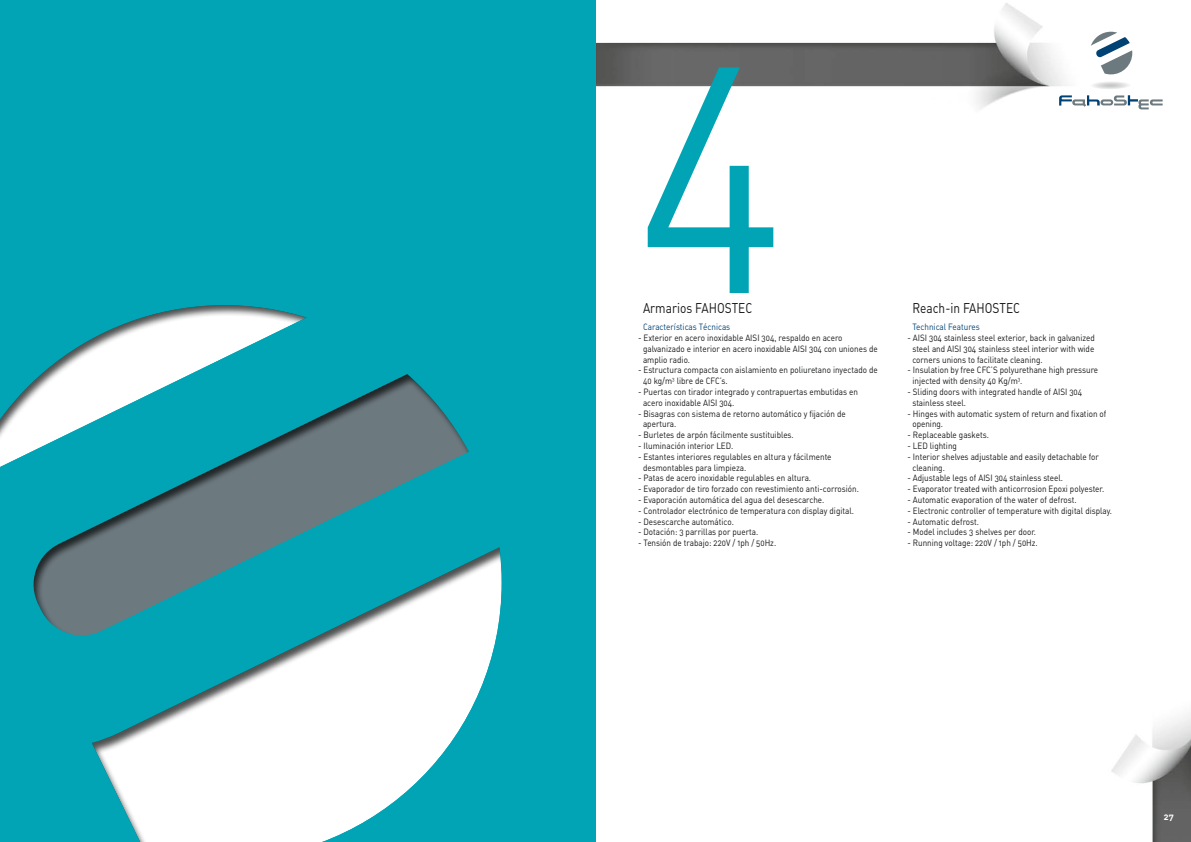
<style>
.page{position:relative;width:1191px;height:842px;background:#fff}
.page>*{position:absolute;margin:0;border:0;box-sizing:border-box;transform-origin:0 0}
.t1{font:300px "DIN Regular Alternate";color:#00a4b4;scale:.9 1}
.t2{font:14px "DIN Regular Alternate";color:#151616;scale:.85 1}
.t3{font:9px/10.8px "DIN Regular Alternate";color:#151616;scale:.9 1}
.t4{font:9px "DIN Regular Alternate";color:#004274;scale:.9 1}
.t5{font:9px "DIN Bold Alternate";color:#fff}
</style>
<div class="page">
<img style="left:596px;top:3px;width:595px;height:839px">
<svg style="left:1090px;top:32px;width:42px;height:42px"></svg>
<svg style="left:1059px;top:81px;width:103px;height:28px"></svg>
<div style="left:0;top:0;width:596px;height:842px;background:#00a4b4"></div>
<div style="left:0;top:305px;width:502px;height:537px;background:#151616;opacity:.75"></div>
<h1 class="t1" style="left:638px;top:-39px;width:164px">4</h1>
<h2 class="t2" style="left:643px;top:299px;width:130px">Armarios FAHOSTEC</h2>
<p class="t4" style="left:643px;top:321px;width:98px">Características Técnicas</p>
<p class="t3" style="left:643px;top:332px;width:262px;text-indent:-5px">- Exterior en acero inoxidable AISI 304, respaldo en acero galvanizado e interior en acero inoxidable AISI 304 con uniones de amplio radio.</p>
<p class="t3" style="left:643px;top:364px;width:262px;text-indent:-5px">- Estructura compacta con aislamiento en poliuretano inyectado de<br>40 kg/m<sup>3</sup> libre de CFC’s.</p>
<p class="t3" style="left:643px;top:386px;width:240px;text-indent:-5px">- Puertas con tirador integrado y contrapuertas embutidas en acero inoxidable AISI 304.</p>
<p class="t3" style="left:643px;top:408px;width:227px;text-indent:-5px">- Bisagras con sistema de retorno automático y fijación de apertura.</p>
<p class="t3" style="left:638px;top:429px;width:175px">- Burletes de arpón fácilmente sustituibles.</p>
<p class="t3" style="left:638px;top:440px;width:108px">- Iluminación interior LED.</p>
<p class="t3" style="left:643px;top:451px;width:211px;text-indent:-5px">- Estantes interiores regulables en altura y fácilmente desmontables para limpieza.</p>
<p class="t3" style="left:638px;top:472px;width:194px">- Patas de acero inoxidable regulables en altura.</p>
<p class="t3" style="left:638px;top:483px;width:247px">- Evaporador de tiro forzado con revestimiento anti-corrosión.</p>
<p class="t3" style="left:638px;top:494px;width:209px">- Evaporación automática del agua del desescarche.</p>
<p class="t3" style="left:638px;top:505px;width:241px">- Controlador electrónico de temperatura con display digital.</p>
<p class="t3" style="left:638px;top:516px;width:108px">- Desescarche automático.</p>
<p class="t3" style="left:638px;top:526px;width:135px">- Dotación: 3 parrillas por puerta.</p>
<p class="t3" style="left:638px;top:537px;width:155px">- Tensión de trabajo: 220V / 1ph / 50Hz.</p>
<h2 class="t2" style="left:912px;top:299px;width:128px">Reach-in FAHOSTEC</h2>
<p class="t4" style="left:912px;top:321px;width:76px">Technical Features</p>
<p class="t3" style="left:912px;top:332px;width:204px;text-align:justify;text-indent:-5px">- AISI 304 stainless steel exterior, back in galvanized steel and AISI 304 stainless steel interior with wide corners unions to facilitate cleaning.</p>
<p class="t3" style="left:912px;top:364px;width:208px;text-indent:-5px">- Insulation by free CFC’S polyurethane high pressure injected with density 40 Kg/m<sup>3</sup>.</p>
<p class="t3" style="left:912px;top:386px;width:190px;text-indent:-5px">- Sliding doors with integrated handle of AISI 304 stainless steel.</p>
<p class="t3" style="left:912px;top:408px;width:217px;text-indent:-5px">- Hinges with automatic system of return and fixation of opening.</p>
<p class="t3" style="left:907px;top:429px;width:92px">- Replaceable gaskets.</p>
<p class="t3" style="left:907px;top:440px;width:57px">- LED lighting</p>
<p class="t3" style="left:912px;top:451px;width:209px;text-indent:-5px">- Interior shelves adjustable and easily detachable for cleaning.</p>
<p class="t3" style="left:907px;top:472px;width:174px">- Adjustable legs of AISI 304 stainless steel.</p>
<p class="t3" style="left:907px;top:483px;width:220px">- Evaporator treated with anticorrosion Epoxi polyester.</p>
<p class="t3" style="left:907px;top:494px;width:189px">- Automatic evaporation of the water of defrost.</p>
<p class="t3" style="left:907px;top:505px;width:229px">- Electronic controller of temperature with digital display.</p>
<p class="t3" style="left:907px;top:516px;width:81px">- Automatic defrost.</p>
<p class="t3" style="left:907px;top:526px;width:144px">- Model includes 3 shelves per door.</p>
<p class="t3" style="left:907px;top:537px;width:146px">- Running voltage: 220V / 1ph / 50Hz.</p>
<p class="t5" style="left:1163px;top:810px;width:11px">27</p>
</div>
